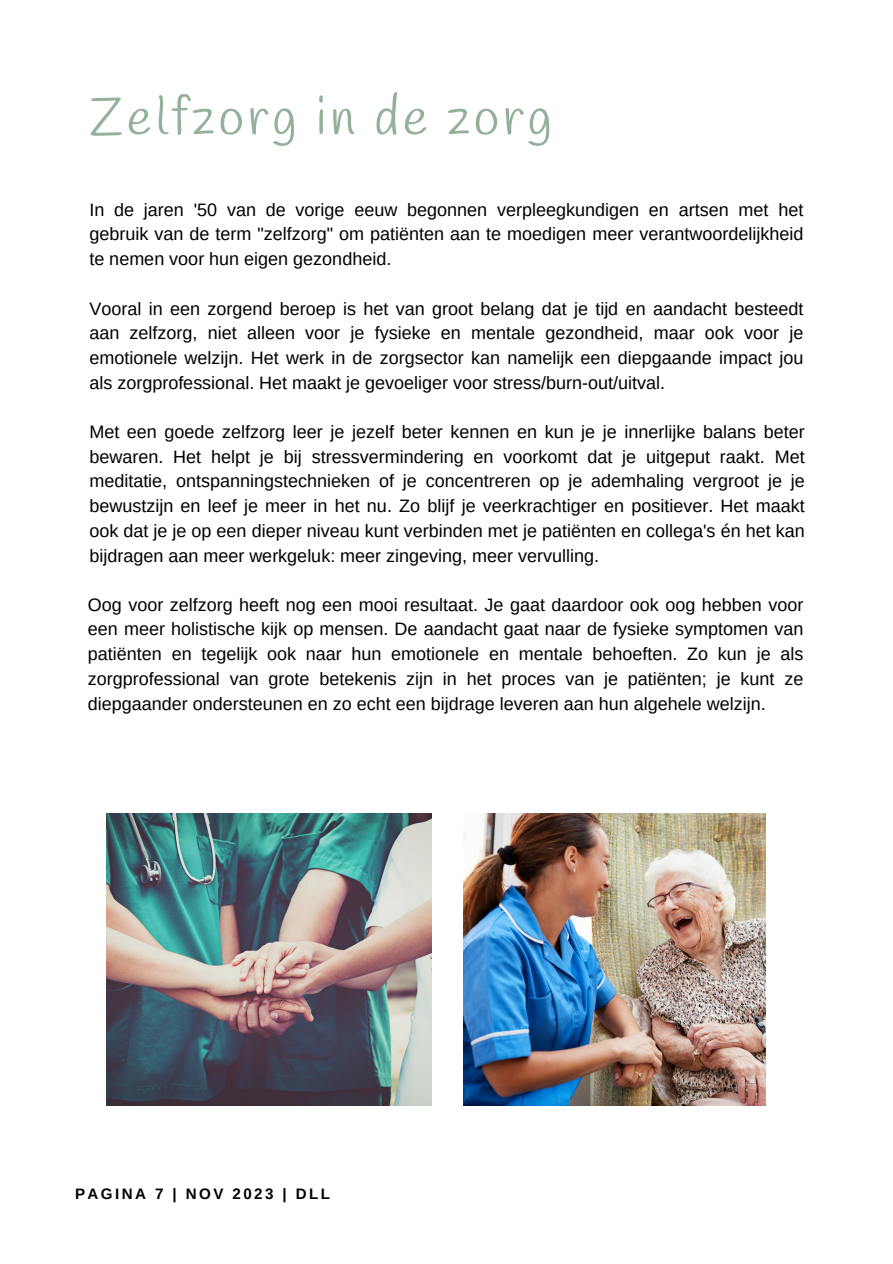
<style>
.page{position:relative;width:893px;height:1264px;background:#fff}
.page>*{position:absolute;margin:0;border:0;box-sizing:border-box;transform-origin:0 0}
.t1{font:52.5px "Handlee";letter-spacing:.07em;color:#93b098}
.t2{font:18px/24.8px "Arimo";color:#000;text-align:justify}
.t3{font:700 15.15px "Arimo";letter-spacing:.16em;color:#000}
</style>
<div class="page">
<img style="left:463px;top:813px;width:302px;height:292px">
<img style="left:107px;top:813px;width:325px;height:292px">
<p class="t1" style="left:89px;top:86px;width:464px">Zelfzorg in de zorg</p>
<p class="t2" style="left:89px;top:197px;width:715px">In de jaren '50 van de vorige eeuw begonnen verpleegkundigen en artsen met het gebruik van de term "zelfzorg" om patiënten aan te moedigen meer verantwoordelijkheid te nemen voor hun eigen gezondheid.</p>
<p class="t2" style="left:89px;top:296px;width:715px">Vooral in een zorgend beroep is het van groot belang dat je tijd en aandacht besteedt aan zelfzorg, niet alleen voor je fysieke en mentale gezondheid, maar ook voor je emotionele welzijn. Het werk in de zorgsector kan namelijk een diepgaande impact jou als zorgprofessional. Het maakt je gevoeliger voor stress/burn-out/uitval.</p>
<p class="t2" style="left:89px;top:419px;width:717px">Met een goede zelfzorg leer je jezelf beter kennen en kun je je innerlijke balans beter bewaren. Het helpt je bij stressvermindering en voorkomt dat je uitgeput raakt. Met meditatie, ontspanningstechnieken of je concentreren op je ademhaling vergroot je je bewustzijn en leef je meer in het nu. Zo blijf je veerkrachtiger en positiever. Het maakt ook dat je je op een dieper niveau kunt verbinden met je patiënten en collega's én het kan bijdragen aan meer werkgeluk: meer zingeving, meer vervulling.</p>
<p class="t2" style="left:88px;top:592px;width:717px">Oog voor zelfzorg heeft nog een mooi resultaat. Je gaat daardoor ook oog hebben voor een meer holistische kijk op mensen. De aandacht gaat naar de fysieke symptomen van patiënten en tegelijk ook naar hun emotionele en mentale behoeften. Zo kun je als zorgprofessional van grote betekenis zijn in het proces van je patiënten; je kunt ze diepgaander ondersteunen en zo echt een bijdrage leveren aan hun algehele welzijn.</p>
<p class="t3" style="left:75px;top:1184px;width:256px">PAGINA 7 | NOV 2023 | DLL</p>
</div>
